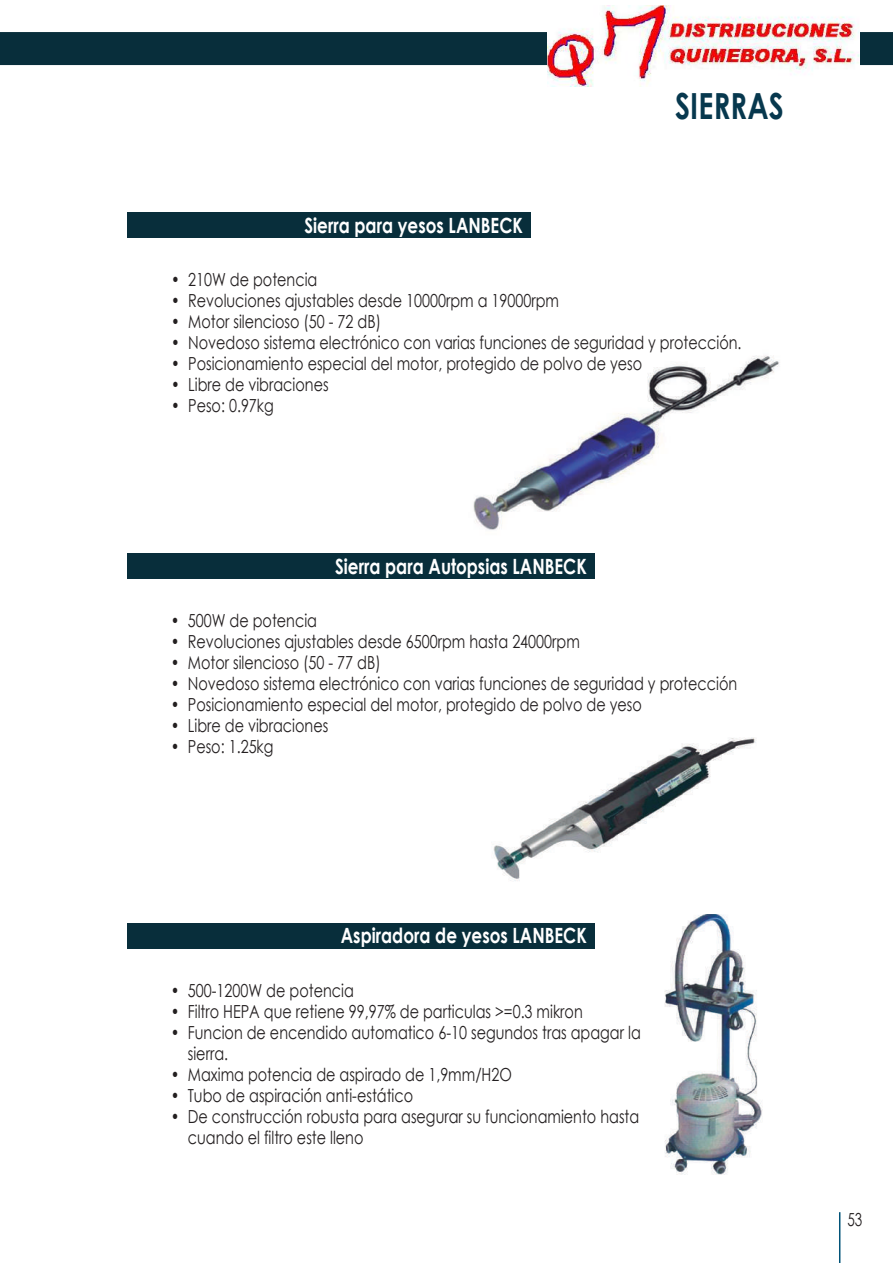
<style>
.page{position:relative;width:893px;height:1263px;background:#fff}
.page>*{position:absolute;margin:0;border:0;box-sizing:border-box;transform-origin:0 0}
.t1{font:700 36px "Century Gothic";letter-spacing:.005em;color:#07384e;scale:.8 1}
.t2{font:700 21px "Century Gothic";color:#fff;scale:.8 1}
.t3{font:18px/21px "Century Gothic";color:#231f20;scale:.8 1}
.t4{font:18px "Century Gothic";color:#231f20;scale:.75 1}
</style>
<div class="page">
<hr style="left:839px;top:1212px;width:1px;height:51px;background:#015378">
<div style="left:0;top:32px;width:561px;height:33px;background:#082e3b"></div>
<div style="left:819px;top:32px;width:74px;height:33px;background:#082e3b"></div>
<img style="left:572px;top:914px;width:191px;height:261px">
<img style="left:473px;top:355px;width:307px;height:175px">
<img style="left:493px;top:737px;width:263px;height:144px">
<div style="left:128px;top:554px;width:467px;height:25px;background:#082e3b"></div>
<div style="left:127px;top:213px;width:404px;height:25px;background:#082e3b"></div>
<div style="left:128px;top:923px;width:467px;height:25px;background:#082e3b"></div>
<img style="left:548px;top:6px;width:312px;height:80px">
<p class="t2" style="left:304px;top:209px;width:274px">Sierra para yesos LANBECK</p>
<h1 class="t1" style="left:675px;top:78px;width:137px">SIERRAS</h1>
<p class="t3" style="left:171px;top:269px;width:184px">• 210W de potencia</p>
<p class="t3" style="left:171px;top:290px;width:486px">• Revoluciones ajustables desde 10000rpm a 19000rpm</p>
<p class="t3" style="left:171px;top:311px;width:264px">• Motor silencioso (50 - 72 dB)</p>
<p class="t3" style="left:171px;top:332px;width:714px">• Novedoso sistema electrónico con varias funciones de seguridad y protección.</p>
<p class="t3" style="left:171px;top:353px;width:590px">• Posicionamiento especial del motor, protegido de polvo de yeso</p>
<p class="t3" style="left:171px;top:374px;width:198px">• Libre de vibraciones</p>
<p class="t3" style="left:171px;top:395px;width:130px">• Peso: 0.97kg</p>
<p class="t2" style="left:335px;top:550px;width:316px">Sierra para Autopsias LANBECK</p>
<p class="t3" style="left:171px;top:610px;width:184px">• 500W de potencia</p>
<p class="t3" style="left:171px;top:631px;width:513px">• Revoluciones ajustables desde 6500rpm hasta 24000rpm</p>
<p class="t3" style="left:171px;top:652px;width:264px">• Motor silencioso (50 - 77 dB)</p>
<p class="t3" style="left:171px;top:673px;width:709px">• Novedoso sistema electrónico con varias funciones de seguridad y protección</p>
<p class="t3" style="left:171px;top:694px;width:590px">• Posicionamiento especial del motor, protegido de polvo de yeso</p>
<p class="t3" style="left:171px;top:715px;width:198px">• Libre de vibraciones</p>
<p class="t3" style="left:171px;top:736px;width:130px">• Peso: 1.25kg</p>
<p class="t2" style="left:341px;top:920px;width:309px">Aspiradora de yesos LANBECK</p>
<p class="t3" style="left:171px;top:979px;width:230px">• 500-1200W de potencia</p>
<p class="t3" style="left:171px;top:1000px;width:516px">• Filtro HEPA que retiene 99,97% de particulas &gt;=0.3 mikron</p>
<p class="t3" style="left:188px;top:1021px;width:568px;text-indent:-17px">• Funcion de encendido automatico 6-10 segundos tras apagar la sierra.</p>
<p class="t3" style="left:171px;top:1063px;width:428px">• Maxima potencia de aspirado de 1,9mm/H2O</p>
<p class="t3" style="left:171px;top:1084px;width:304px">• Tubo de aspiración anti-estático</p>
<p class="t3" style="left:188px;top:1105px;width:566px;text-indent:-17px">• De construcción robusta para asegurar su funcionamiento hasta cuando el filtro este lleno</p>
<p class="t4" style="left:847px;top:1206px;width:21px">53</p>
</div>
